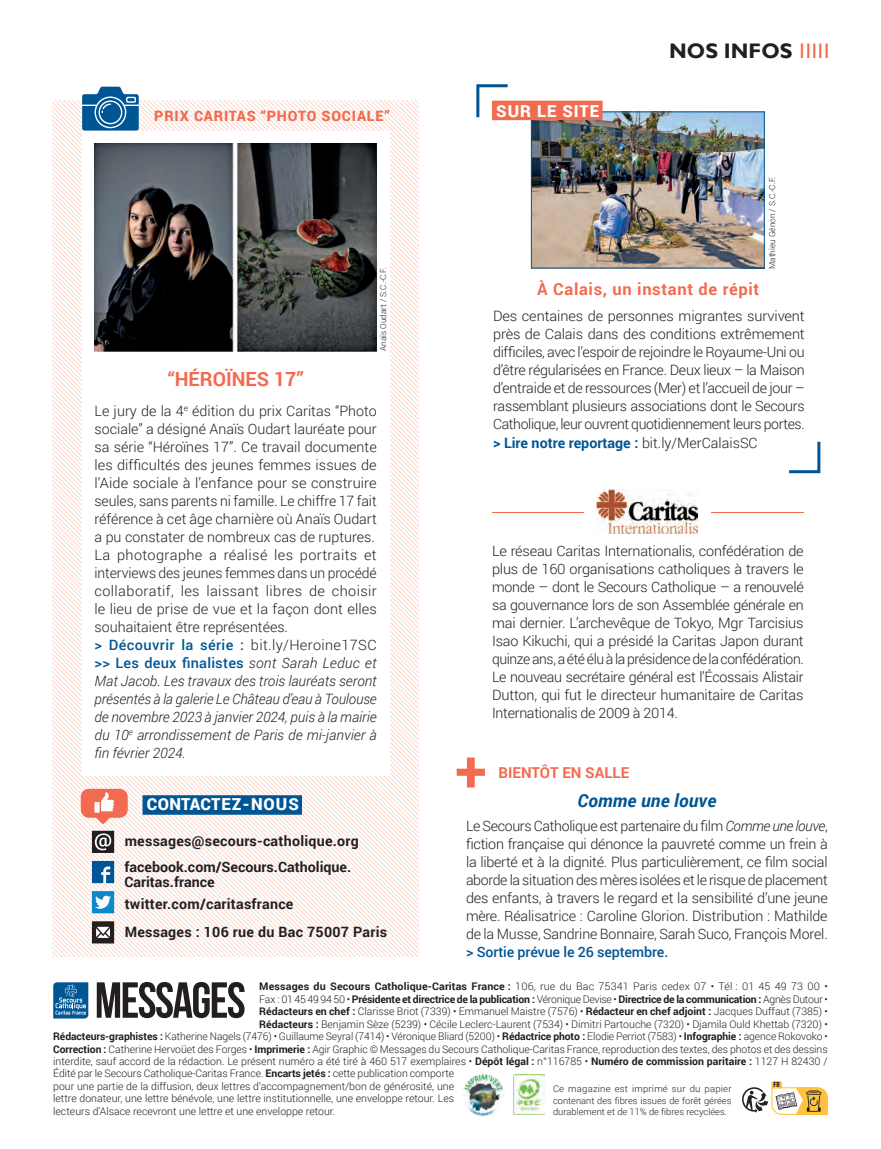
<style>
.page{position:relative;width:881px;height:1149px;background:#fff}
.page>*{position:absolute;margin:0;border:0;box-sizing:border-box;transform-origin:0 0}
.t1{font:700 58.05px "Roboto";color:#f26b50}
.t2{font:700 50.55px "Bebas Neue";letter-spacing:-.03em;color:#231f20}
.t3{font:700 21px "Gill Sans";color:#231f20}
.t4{font:700 19.5px "Roboto";color:#f26b50}
.t5{font:italic 700 18px "Roboto";letter-spacing:.01em;color:#005594}
.t6{font:700 16.5px "Roboto";letter-spacing:.04em;color:#f26b50}
.t7{font:900 16.5px "Roboto";letter-spacing:.02em;color:#fff}
.t8{font:900 16.5px "Roboto";letter-spacing:.06em;color:#fff}
.t9{font:700 15px "Roboto";color:#f26b50}
.t10{font:300 14.25px/18px "Roboto";color:#231f20;text-align:justify}
.t11{font:700 14.25px/27.6px "Roboto";letter-spacing:.015em;color:#231f20}
.t12{font:700 14.25px "Roboto";color:#005594}
.t13{font:500 14.25px "Roboto";letter-spacing:-.01em;color:#005594}
.t14{font:900 14.25px "Roboto";letter-spacing:.055em;color:#f26b50}
.t15{font:300 10.5px "Roboto";color:#231f20}
.t16{font:700 10.5px "Roboto";letter-spacing:-.02em;color:#231f20}
.t17{font:300 9.3px/11.2px "Roboto";color:#231f20;text-align:justify}
.t18{font:300 8.25px "Roboto";color:#231f20}
.t19{font:700 7.2px "Flama Condensed";color:#231f20}
.s1{font-weight:500;color:#005594}
.s2{font-style:italic}
.s3{font-weight:400;color:#f26b50}
.s4{font-weight:300;color:#231f20}
.s5{font-weight:700}
.s6{font-weight:300}
</style>
<div class="page">
<img style="left:513px;top:1074px;width:31px;height:40px">
<img style="left:462px;top:1072px;width:43px;height:44px;border-radius:22px">
<svg style="left:53px;top:982px;width:35px;height:36px"></svg>
<img style="left:53px;top:100px;width:365px;height:856px">
<div style="left:82px;top:130px;width:307px;height:645px;background:#fff"></div>
<svg style="left:476px;top:84px;width:34px;height:34px"></svg>
<svg style="left:789px;top:441px;width:32px;height:33px"></svg>
<svg style="left:81px;top:788px;width:47px;height:35px"></svg>
<div style="left:142px;top:795px;width:160px;height:19px;background:#005594"></div>
<svg style="left:92px;top:860px;width:22px;height:22px"></svg>
<svg style="left:92px;top:890px;width:22px;height:23px"></svg>
<svg style="left:92px;top:830px;width:22px;height:22px"></svg>
<svg style="left:92px;top:920px;width:22px;height:23px"></svg>
<img style="left:532px;top:113px;width:230px;height:153px">
<div style="left:530px;top:111px;width:234px;height:157px;border:1px solid #005594"></div>
<div style="left:492px;top:101px;width:110px;height:19px;background:#f26b50"></div>
<svg style="left:742px;top:1081px;width:86px;height:34px"></svg>
<img style="left:94px;top:143px;width:282px;height:208px">
<hr style="left:492px;top:512px;width:311px;height:1px;background:#f26b50">
<div style="left:584px;top:482px;width:126px;height:55px;background:#fff"></div>
<img style="left:596px;top:489px;width:101px;height:44px">
<svg style="left:82px;top:87px;width:57px;height:43px"></svg>
<p class="t14" style="left:154px;top:106px;width:237px">PRIX CARITAS “PHOTO SOCIALE”</p>
<p class="t18" style="left:377px;top:351px;width:85px;rotate:-90deg">Anaïs Oudart / S.C.-C.F.</p>
<h3 class="t4" style="left:168px;top:365px;width:137px">“HÉROÏNES 17”</h3>
<p class="t10" style="left:94px;top:401px;width:283px;text-align:left">Le jury de la 4<sup>e</sup> édition du prix Caritas “Photo sociale” a désigné Anaïs Oudart lauréate pour sa série “Héroïnes 17”. Ce travail documente les difficultés des jeunes femmes issues de l’Aide sociale à l’enfance pour se construire seules, sans parents ni famille. Le chiffre 17 fait référence à cet âge charnière où Anaïs Oudart a pu constater de nombreux cas de ruptures.<br>La photographe a réalisé les portraits et interviews des jeunes femmes dans un procédé collaboratif, les laissant libres de choisir le lieu de prise de vue et la façon dont elles souhaitaient être représentées.<br><span class="s1">&gt; Découvrir la série :</span> bit.ly/Heroine17SC <span class="s1">&gt;&gt; Les deux finalistes</span> <span class="s2">sont Sarah Leduc et Mat Jacob. Les travaux des trois lauréats seront présentés à la galerie Le Château d’eau à Toulouse de novembre 2023 à janvier 2024, puis à la mairie du 10</span><sup>e</sup> <span class="s2">arrondissement de Paris de mi-janvier à fin février 2024.</span></p>
<p class="t7" style="left:147px;top:792px;width:153px">CONTACTEZ-NOUS</p>
<p class="t11" style="left:125px;top:826px;width:235px">messages@secours-catholique.org</p>
<p class="t11" style="left:124px;top:859px;width:228px;line-height:14.2px">facebook.com/Secours.Catholique.<br>Caritas.france</p>
<p class="t11" style="left:125px;top:889px;width:264px">twitter.com/caritasfrance<br>Messages : 106 rue du Bac 75007 Paris</p>
<p class="t8" style="left:496px;top:99px;width:104px">SUR LE SITE</p>
<h3 class="t3" style="left:669px;top:38px;width:161px">NOS INFOS <span class="s3">IIIII</span></h3>
<p class="t18" style="left:766px;top:269px;width:94px;rotate:-90deg">Mathieu Génon / S.C.-C.F.</p>
<p class="t6" style="left:537px;top:277px;width:223px">À Calais, un instant de répit</p>
<p class="t10" style="left:493px;top:306px;width:313px">Des centaines de personnes migrantes survivent près de Calais dans des conditions extrêmement difficiles, avec l’espoir de rejoindre le Royaume-Uni ou d’être régularisées en France. Deux lieux – la Maison d’entraide et de ressources (Mer) et l’accueil de jour – rassemblant plusieurs associations dont le Secours Catholique, leur ouvrent quotidiennement leurs portes.</p>
<p class="t12" style="left:493px;top:433px;width:266px">&gt; Lire notre reportage : <span class="s4">bit.ly/MerCalaisSC</span></p>
<p class="t10" style="left:492px;top:541px;width:313px">Le réseau Caritas Internationalis, confédération de plus de 160 organisations catholiques à travers le monde – dont le Secours Catholique – a renouvelé sa gouvernance lors de son Assemblée générale en mai dernier. L’archevêque de Tokyo, Mgr Tarcisius Isao Kikuchi, qui a présidé la Caritas Japon durant quinze ans, a été élu à la présidence de la confédération.<br>Le nouveau secrétaire général est l’Écossais Alistair Dutton, qui fut le directeur humanitaire de Caritas Internationalis de 2009 à 2014.</p>
<h1 class="t1" style="left:455px;top:729px;width:33px">+</h1>
<p class="t9" style="left:498px;top:762px;width:132px">BIENTÔT EN SALLE</p>
<p class="t5" style="left:577px;top:787px;width:140px">Comme une louve</p>
<p class="t10" style="left:466px;top:816px;width:363px">Le Secours Catholique est partenaire du film <span class="s2">Comme une louve</span>, fiction française qui dénonce la pauvreté comme un frein à la liberté et à la dignité. Plus particulièrement, ce film social aborde la situation des mères isolées et le risque de placement des enfants, à travers le regard et la sensibilité d’une jeune mère. Réalisatrice : Caroline Glorion. Distribution : Mathilde de la Musse, Sandrine Bonnaire, Sarah Suco, François Morel.</p>
<p class="t13" style="left:466px;top:941px;width:204px">&gt; Sortie prévue le 26 septembre.</p>
<h2 class="t2" style="left:95px;top:972px;width:152px">MESSAGES</h2>
<p class="t15" style="left:259px;top:978px;width:569px"><span class="s5">Messages du Secours Catholique-Caritas France :</span> 106, rue du Bac 75341 Paris cedex 07 • Tél : 01 45 49 73 00 •</p>
<p class="t16" style="left:259px;top:991px;width:570px"><span class="s6">Fax : 01 45 49 94 50 •</span> Présidente et directrice de la publication : <span class="s6">Véronique Devise •</span> Directrice de la communication : <span class="s6">Agnès Dutour •</span></p>
<p class="t15" style="left:259px;top:1003px;width:569px"><span class="s5">Rédacteurs en chef :</span> Clarisse Briot (7339) • Emmanuel Maistre (7576) • <span class="s5">Rédacteur en chef adjoint :</span> Jacques Duffaut (7385) •</p>
<p class="t15" style="left:259px;top:1016px;width:569px"><span class="s5">Rédacteurs :</span> Benjamin Sèze (5239) • Cécile Leclerc-Laurent (7534) • Dimitri Partouche (7320) • Djamila Ould Khettab (7320) •</p>
<p class="t15" style="left:53px;top:1028px;width:775px"><span class="s5">Rédacteurs-graphistes :</span> Katherine Nagels (7476) • Guillaume Seyral (7414) • Véronique Bliard (5200) • <span class="s5">Rédactrice photo :</span> Elodie Perriot (7583) • <span class="s5">Infographie :</span> agence Rokovoko •</p>
<p class="t15" style="left:53px;top:1041px;width:775px"><span class="s5">Correction :</span> Catherine Hervoüet des Forges • <span class="s5">Imprimerie :</span> Agir Graphic © Messages du Secours Catholique-Caritas France, reproduction des textes, des photos et des dessins</p>
<p class="t15" style="left:53px;top:1053px;width:775px">interdite, sauf accord de la rédaction. Le présent numéro a été tiré à 460 517 exemplaires • <span class="s5">Dépôt légal :</span> n°116785 • <span class="s5">Numéro de commission paritaire :</span> 1127 H 82430 /</p>
<p class="t15" style="left:53px;top:1066px;width:402px">Édité par le Secours Catholique-Caritas France. <span class="s5">Encarts jetés :</span> cette publication comporte</p>
<p class="t15" style="left:53px;top:1078px;width:402px">pour une partie de la diffusion, deux lettres d’accompagnement/bon de générosité, une</p>
<p class="t15" style="left:53px;top:1090px;width:402px">lettre donateur, une lettre bénévole, une lettre institutionnelle, une enveloppe retour. Les</p>
<p class="t15" style="left:53px;top:1103px;width:283px">lecteurs d’Alsace recevront une lettre et une enveloppe retour.</p>
<p class="t19" style="left:773px;top:1079px;width:8px">FR</p>
<p class="t17" style="left:552px;top:1082px;width:180px">Ce magazine est imprimé sur du papier contenant des fibres issues de forêt gérées durablement et de 11% de fibres recyclées.</p>
</div>
